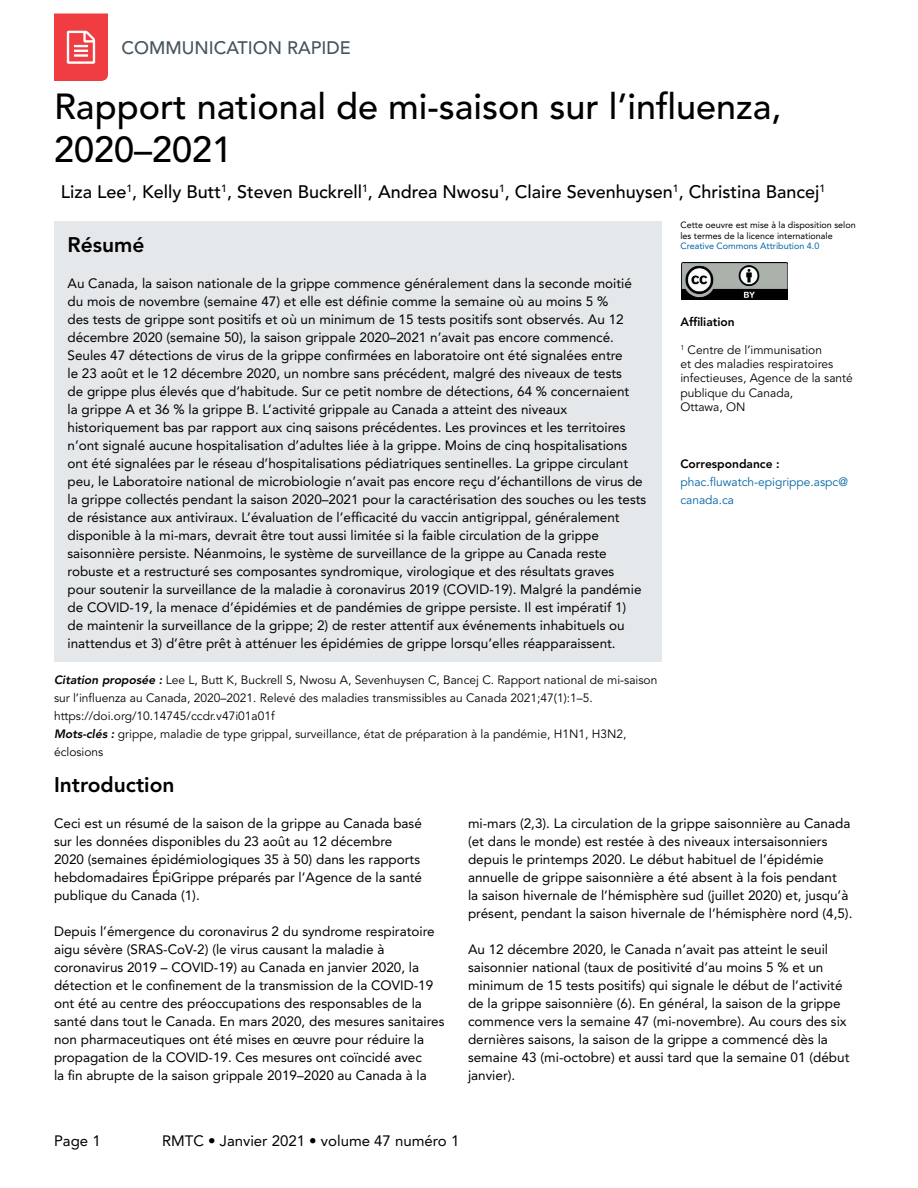
<style>
.page{position:relative;width:918px;height:1188px;background:#fff}
.page>*{position:absolute;margin:0;border:0;box-sizing:border-box;transform-origin:0 0}
.t1{font:500 36px/43.2px "Avenir LT Std";color:#000}
.t2{font:800 21px "Avenir LT Std";color:#000}
.t3{font:500 18px "Avenir LT Std";color:#000}
.t4{font:500 18px "Avenir LT Std";color:#455560}
.t5{font:15px "Avenir LT Std";color:#000}
.t6{font:13.5px/18px "Avenir LT Std";color:#000}
.t7{font:12px/14.4px "Avenir LT Std";color:#000}
.t8{font:12px/18px "Avenir LT Std";color:#0065a4}
.t9{font:800 12px "Avenir LT Std";color:#000}
.t10{font:9px/10.5px "Avenir LT Std";color:#000}
.t11{font:9px "Avenir LT Std";color:#0065a4}
.s1{font-weight:800;font-style:italic}
</style>
<div class="page">
<svg style="left:54px;top:14px;width:54px;height:67px;background:#f05256"></svg>
<div style="left:54px;top:221px;width:608px;height:441px;background:#e4e8ea"></div>
<img style="left:682px;top:262px;width:105px;height:37px">
<h3 class="t4" style="left:122px;top:37px;width:231px">COMMUNICATION RAPIDE</h3>
<h1 class="t1" style="left:54px;top:86px;width:729px">Rapport national de mi-saison sur l’influenza,<br>2020–2021</h1>
<h3 class="t3" style="left:61px;top:181px;width:766px">Liza Lee<sup>1</sup>, Kelly Butt<sup>1</sup>, Steven Buckrell<sup>1</sup>, Andrea Nwosu<sup>1</sup>, Claire Sevenhuysen<sup>1</sup>, Christina Bancej<sup>1</sup></h3>
<h2 class="t2" style="left:68px;top:232px;width:78px">Résumé</h2>
<p class="t6" style="left:68px;top:274px;width:580px">Au Canada, la saison nationale de la grippe commence généralement dans la seconde moitié du mois de novembre (semaine 47) et elle est définie comme la semaine où au moins 5 %<br>des tests de grippe sont positifs et où un minimum de 15 tests positifs sont observés. Au 12 décembre 2020 (semaine 50), la saison grippale 2020–2021 n’avait pas encore commencé.<br>Seules 47 détections de virus de la grippe confirmées en laboratoire ont été signalées entre<br>le 23 août et le 12 décembre 2020, un nombre sans précédent, malgré des niveaux de tests<br>de grippe plus élevés que d’habitude. Sur ce petit nombre de détections, 64 % concernaient<br>la grippe A et 36 % la grippe B. L’activité grippale au Canada a atteint des niveaux historiquement bas par rapport aux cinq saisons précédentes. Les provinces et les territoires n’ont signalé aucune hospitalisation d’adultes liée à la grippe. Moins de cinq hospitalisations ont été signalées par le réseau d’hospitalisations pédiatriques sentinelles. La grippe circulant peu, le Laboratoire national de microbiologie n’avait pas encore reçu d’échantillons de virus de la grippe collectés pendant la saison 2020–2021 pour la caractérisation des souches ou les tests de résistance aux antiviraux. L’évaluation de l’efficacité du vaccin antigrippal, généralement disponible à la mi-mars, devrait être tout aussi limitée si la faible circulation de la grippe saisonnière persiste. Néanmoins, le système de surveillance de la grippe au Canada reste robuste et a restructuré ses composantes syndromique, virologique et des résultats graves<br>pour soutenir la surveillance de la maladie à coronavirus 2019 (COVID-19). Malgré la pandémie de COVID-19, la menace d’épidémies et de pandémies de grippe persiste. Il est impératif 1)<br>de maintenir la surveillance de la grippe; 2) de rester attentif aux événements inhabituels ou inattendus et 3) d’être prêt à atténuer les épidémies de grippe lorsqu’elles réapparaissent.</p>
<p class="t10" style="left:680px;top:220px;width:177px">Cette oeuvre est mise à la disposition selon les termes de la licence internationale</p>
<p class="t11" style="left:680px;top:241px;width:141px">Creative Commons Attribution 4.0</p>
<p class="t9" style="left:680px;top:315px;width:56px">Affiliation</p>
<p class="t7" style="left:680px;top:343px;width:174px"><sup>1</sup> Centre de l’immunisation<br>et des maladies respiratoires infectieuses, Agence de la santé publique du Canada,<br>Ottawa, ON</p>
<p class="t9" style="left:680px;top:457px;width:101px">Correspondance :</p>
<p class="t8" style="left:680px;top:473px;width:169px">phac.fluwatch-epigrippe.aspc@ canada.ca</p>
<p class="t7" style="left:54px;top:671px;width:605px;line-height:18px"><span class="s1">Citation proposée :</span> Lee L, Butt K, Buckrell S, Nwosu A, Sevenhuysen C, Bancej C. Rapport national de mi-saison sur l’influenza au Canada, 2020–2021. Relevé des maladies transmissibles au Canada 2021;47(1):1–5. https://doi.org/10.14745/ccdr.v47i01a01f<br><span class="s1">Mots-clés :</span> grippe, maladie de type grippal, surveillance, état de préparation à la pandémie, H1N1, H3N2, éclosions</p>
<h2 class="t2" style="left:54px;top:772px;width:122px">Introduction</h2>
<p class="t6" style="left:54px;top:814px;width:370px">Ceci est un résumé de la saison de la grippe au Canada basé sur les données disponibles du 23 août au 12 décembre 2020 (semaines épidémiologiques 35 à 50) dans les rapports hebdomadaires ÉpiGrippe préparés par l’Agence de la santé publique du Canada (1).</p>
<p class="t6" style="left:54px;top:922px;width:392px">Depuis l’émergence du coronavirus 2 du syndrome respiratoire aigu sévère (SRAS-CoV-2) (le virus causant la maladie à coronavirus 2019 – COVID-19) au Canada en janvier 2020, la détection et le confinement de la transmission de la COVID-19 ont été au centre des préoccupations des responsables de la santé dans tout le Canada. En mars 2020, des mesures sanitaires non pharmaceutiques ont été mises en œuvre pour réduire la propagation de la COVID-19. Ces mesures ont coïncidé avec<br>la fin abrupte de la saison grippale 2019–2020 au Canada à la</p>
<p class="t6" style="left:468px;top:814px;width:386px">mi-mars (2,3). La circulation de la grippe saisonnière au Canada (et dans le monde) est restée à des niveaux intersaisonniers depuis le printemps 2020. Le début habituel de l’épidémie annuelle de grippe saisonnière a été absent à la fois pendant<br>la saison hivernale de l’hémisphère sud (juillet 2020) et, jusqu’à présent, pendant la saison hivernale de l’hémisphère nord (4,5).</p>
<p class="t6" style="left:468px;top:940px;width:383px">Au 12 décembre 2020, le Canada n’avait pas atteint le seuil saisonnier national (taux de positivité d’au moins 5 % et un minimum de 15 tests positifs) qui signale le début de l’activité de la grippe saisonnière (6). En général, la saison de la grippe commence vers la semaine 47 (mi-novembre). Au cours des six dernières saisons, la saison de la grippe a commencé dès la semaine 43 (mi-octobre) et aussi tard que la semaine 01 (début janvier).</p>
<p class="t5" style="left:54px;top:1133px;width:48px">Page 1</p>
<p class="t5" style="left:162px;top:1133px;width:299px">RMTC • Janvier 2021 • volume 47 numéro 1</p>
</div>
